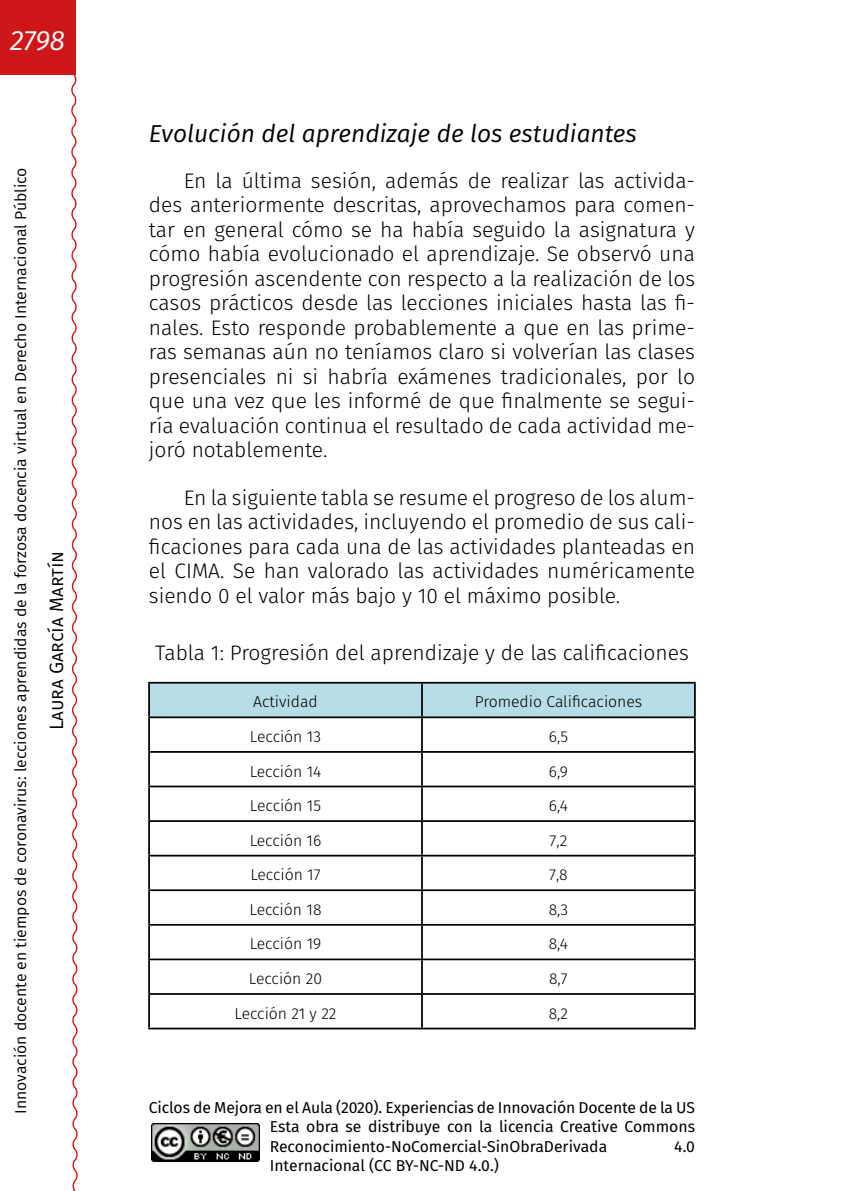
<style>
.page{position:relative;width:844px;height:1191px;background:#fff}
.page>*{position:absolute;margin:0;border:0;box-sizing:border-box;transform-origin:0 0}
.t1{font:italic 28px "Fira Sans";color:#fff}
._41_Enunciado_02{font:italic 24.5px "Fira Sans";color:#000}
._30_texto_normal{font:300 21px/24.5px "Fira Sans";color:#000;text-align:justify}
._32_Párrafo_normal_c{font:300 21px/24.5px "Fira Sans";color:#000;text-align:justify}
._75_Titulo_de_tabla{font:300 21px "Fira Sans";color:#000}
.t2{font:19.25px "Fira Sans";color:#000}
.t3{font:15.75px/19.2px "Fira Sans";color:#000;text-align:justify}
._71_tabla_centrada{font:300 15.75px "Fira Sans";color:#000}
.t4{font:15.75px "Fira Sans";color:#000}
</style>
<div class="page">
<div style="left:0;top:0;width:75px;height:74px;background:#cd1719"></div>
<svg style="left:69px;top:72px;width:9px;height:1119px"></svg>
<img style="left:151px;top:1123px;width:109px;height:38px">
<div style="left:150px;top:683px;width:543px;height:33px;background:#b6dde8"></div>
<hr style="left:148px;top:682px;width:274px;height:1px;background:#000">
<hr style="left:148px;top:683px;width:2px;height:33px;background:#000">
<hr style="left:422px;top:682px;width:273px;height:1px;background:#000">
<hr style="left:421px;top:683px;width:2px;height:33px;background:#000">
<hr style="left:693px;top:683px;width:2px;height:33px;background:#000">
<hr style="left:148px;top:716px;width:274px;height:2px;background:#000">
<hr style="left:148px;top:718px;width:2px;height:33px;background:#000">
<hr style="left:422px;top:716px;width:273px;height:2px;background:#000">
<hr style="left:421px;top:718px;width:2px;height:33px;background:#000">
<hr style="left:693px;top:718px;width:2px;height:33px;background:#000">
<hr style="left:148px;top:751px;width:274px;height:2px;background:#000">
<hr style="left:148px;top:753px;width:2px;height:32px;background:#000">
<hr style="left:422px;top:751px;width:273px;height:2px;background:#000">
<hr style="left:421px;top:753px;width:2px;height:32px;background:#000">
<hr style="left:693px;top:753px;width:2px;height:32px;background:#000">
<hr style="left:148px;top:785px;width:274px;height:2px;background:#000">
<hr style="left:148px;top:787px;width:2px;height:33px;background:#000">
<hr style="left:422px;top:785px;width:273px;height:2px;background:#000">
<hr style="left:421px;top:787px;width:2px;height:33px;background:#000">
<hr style="left:693px;top:787px;width:2px;height:33px;background:#000">
<hr style="left:148px;top:820px;width:274px;height:2px;background:#000">
<hr style="left:148px;top:822px;width:2px;height:32px;background:#000">
<hr style="left:422px;top:820px;width:273px;height:2px;background:#000">
<hr style="left:421px;top:822px;width:2px;height:32px;background:#000">
<hr style="left:693px;top:822px;width:2px;height:32px;background:#000">
<hr style="left:148px;top:854px;width:274px;height:2px;background:#000">
<hr style="left:148px;top:856px;width:2px;height:33px;background:#000">
<hr style="left:422px;top:854px;width:273px;height:2px;background:#000">
<hr style="left:421px;top:856px;width:2px;height:33px;background:#000">
<hr style="left:693px;top:856px;width:2px;height:33px;background:#000">
<hr style="left:148px;top:889px;width:274px;height:2px;background:#000">
<hr style="left:148px;top:891px;width:2px;height:33px;background:#000">
<hr style="left:422px;top:889px;width:273px;height:2px;background:#000">
<hr style="left:421px;top:891px;width:2px;height:33px;background:#000">
<hr style="left:693px;top:891px;width:2px;height:33px;background:#000">
<hr style="left:148px;top:924px;width:274px;height:1px;background:#000">
<hr style="left:148px;top:925px;width:2px;height:33px;background:#000">
<hr style="left:422px;top:924px;width:273px;height:1px;background:#000">
<hr style="left:421px;top:925px;width:2px;height:33px;background:#000">
<hr style="left:693px;top:925px;width:2px;height:33px;background:#000">
<hr style="left:148px;top:958px;width:274px;height:2px;background:#000">
<hr style="left:148px;top:960px;width:2px;height:33px;background:#000">
<hr style="left:422px;top:958px;width:273px;height:2px;background:#000">
<hr style="left:421px;top:960px;width:2px;height:33px;background:#000">
<hr style="left:693px;top:960px;width:2px;height:33px;background:#000">
<hr style="left:148px;top:993px;width:274px;height:1px;background:#000">
<hr style="left:148px;top:994px;width:2px;height:33px;background:#000">
<hr style="left:422px;top:993px;width:273px;height:1px;background:#000">
<hr style="left:421px;top:994px;width:2px;height:33px;background:#000">
<hr style="left:693px;top:994px;width:2px;height:33px;background:#000">
<hr style="left:148px;top:1027px;width:274px;height:2px;background:#000">
<hr style="left:422px;top:1027px;width:273px;height:2px;background:#000">
<h1 class="t1" style="left:10px;top:20px;width:56px">2798</h1>
<p class="t4" style="left:9px;top:1113px;width:948px;rotate:-90deg">Innovación docente en tiempos de coronavirus: lecciones aprendidas de la forzosa docencia virtual en Derecho Internacional Público</p>
<p class="t2" style="left:42px;top:730px;width:181px;rotate:-90deg">Laura García Martín</p>
<p class="_41_Enunciado_02" style="left:149px;top:115px;width:489px">Evolución del aprendizaje de los estudiantes</p>
<p class="_30_texto_normal" style="left:149px;top:168px;width:547px;text-indent:35px">En la última sesión, además de realizar las activida&shy;des anteriormente descritas, aprovechamos para comen&shy;tar en general cómo se ha había seguido la asignatura y cómo había evolucionado el aprendizaje. Se observó una progresión ascendente con respecto a la realización de los casos prácticos desde las lecciones iniciales hasta las fi&shy;nales. Esto responde probablemente a que en las prime&shy;ras semanas aún no teníamos claro si volverían las clases presenciales ni si habría exámenes tradicionales, por lo que una vez que les informé de que finalmente se segui&shy;ría evaluación continua el resultado de cada actividad me&shy;joró notablemente.</p>
<p class="_32_Párrafo_normal_c" style="left:149px;top:485px;width:547px;text-indent:35px">En la siguiente tabla se resume el progreso de los alum&shy;nos en las actividades, incluyendo el promedio de sus cali&shy;ficaciones para cada una de las actividades planteadas en el CIMA. Se han valorado las actividades numéricamente siendo 0 el valor más bajo y 10 el máximo posible.</p>
<p class="_75_Titulo_de_tabla" style="left:155px;top:638px;width:535px">Tabla 1: Progresión del aprendizaje y de las calificaciones</p>
<p class="_71_tabla_centrada" style="left:253px;top:690px;width:66px">Actividad</p>
<p class="_71_tabla_centrada" style="left:474px;top:690px;width:169px">Promedio Calificaciones</p>
<p class="_71_tabla_centrada" style="left:250px;top:725px;width:73px">Lección 13</p>
<p class="_71_tabla_centrada" style="left:548px;top:725px;width:21px">6,5</p>
<p class="_71_tabla_centrada" style="left:250px;top:760px;width:73px">Lección 14</p>
<p class="_71_tabla_centrada" style="left:548px;top:760px;width:21px">6,9</p>
<p class="_71_tabla_centrada" style="left:250px;top:794px;width:73px">Lección 15</p>
<p class="_71_tabla_centrada" style="left:548px;top:794px;width:21px">6,4</p>
<p class="_71_tabla_centrada" style="left:249px;top:829px;width:73px">Lección 16</p>
<p class="_71_tabla_centrada" style="left:549px;top:829px;width:19px">7,2</p>
<p class="_71_tabla_centrada" style="left:250px;top:863px;width:72px">Lección 17</p>
<p class="_71_tabla_centrada" style="left:549px;top:863px;width:20px">7,8</p>
<p class="_71_tabla_centrada" style="left:249px;top:898px;width:73px">Lección 18</p>
<p class="_71_tabla_centrada" style="left:548px;top:898px;width:21px">8,3</p>
<p class="_71_tabla_centrada" style="left:250px;top:932px;width:73px">Lección 19</p>
<p class="_71_tabla_centrada" style="left:548px;top:932px;width:21px">8,4</p>
<p class="_71_tabla_centrada" style="left:249px;top:967px;width:75px">Lección 20</p>
<p class="_71_tabla_centrada" style="left:549px;top:967px;width:20px">8,7</p>
<p class="_71_tabla_centrada" style="left:234px;top:1002px;width:103px">Lección 21 y 22</p>
<p class="_71_tabla_centrada" style="left:548px;top:1002px;width:21px">8,2</p>
<p class="t3" style="left:270px;top:1097px;width:426px;text-indent:-121px">Ciclos de Mejora en el Aula (2020). Experiencias de Innovación Docente de la US Esta obra se distribuye con la licencia Creative Commons Reconocimiento-NoComercial-SinObraDerivada</p>
<p class="t3" style="left:674px;top:1136px;width:22px">4.0</p>
<p class="t3" style="left:270px;top:1155px;width:231px">Internacional (CC BY-NC-ND 4.0.)</p>
</div>
